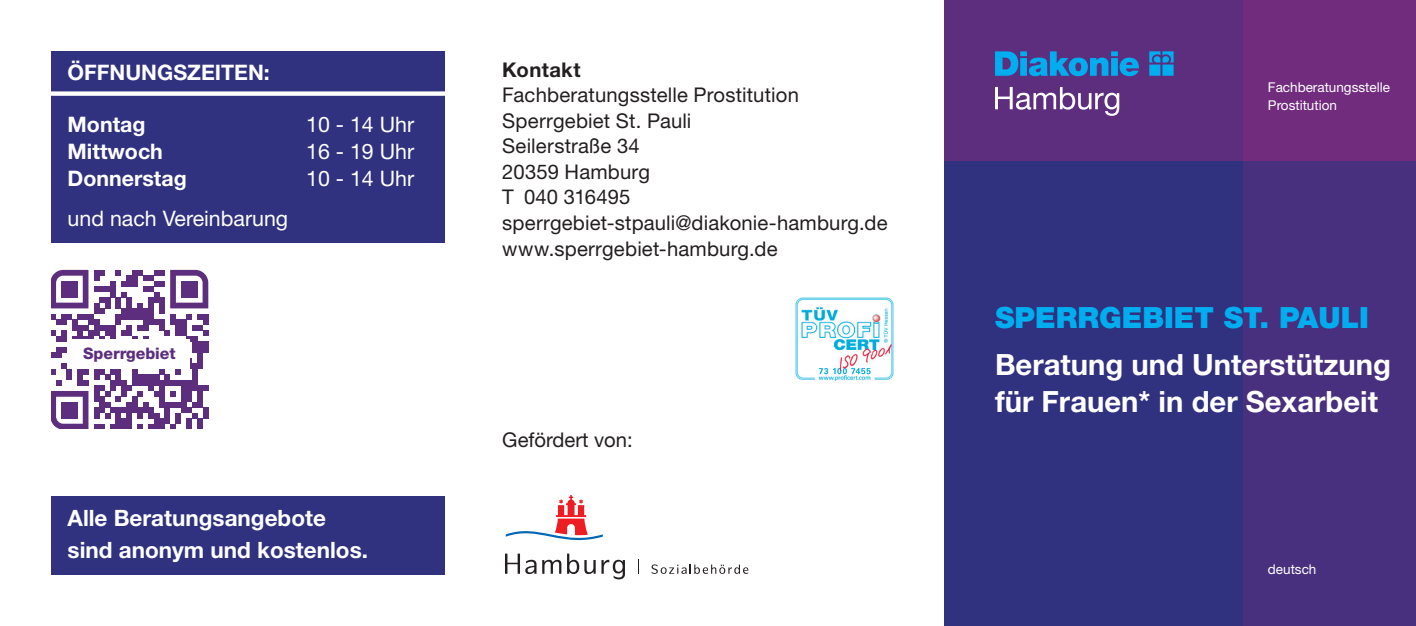
<style>
.page{position:relative;width:1416px;height:626px;background:#fff}
.page>*{position:absolute;margin:0;border:0;box-sizing:border-box;transform-origin:0 0}
.t1{font:700 29.25px "Helvetica Neue LT Pro";color:#fff}
.t2{font:900 29.25px "Helvetica Neue LT Pro";color:#00aeef}
.Copy_8_5_auf_11_16{font:700 22.5px/31.5px "Helvetica Neue LT Pro";color:#fff}
.t3{font:21.38px "Helvetica Neue LT Pro";color:#fff}
.t4{font:700 21.38px "Helvetica Neue LT Pro";color:#fff}
._11_Fliesstext_9pt_4{font:20.25px "Helvetica Neue LT Pro";letter-spacing:.01em;color:#231f20}
._12_Zwischentitel_9p{font:700 20.25px "Helvetica Neue LT Pro";letter-spacing:.015em;color:#231f20}
.t5{font:800 15.97px "Helvetica Neue LT Pro";color:#5e2e7e}
.t6{font:13.5px "Helvetica Neue LT Pro";color:#fff}
</style>
<div class="page">
<div style="left:51px;top:496px;width:394px;height:78px;background:#30317f"></div>
<div style="left:51px;top:93px;width:394px;height:149px;background:#30317f"></div>
<div style="left:51px;top:51px;width:394px;height:45px;background:#30317f"></div>
<div style="left:48px;top:91px;width:411px;height:5px;background:#fff"></div>
<div style="left:944px;top:83px;width:329px;height:542px;background:#30317f"></div>
<div style="left:1243px;top:89px;width:173px;height:536px;background:#48307e"></div>
<div style="left:944px;top:0;width:329px;height:160px;background:#5e2e7e"></div>
<svg style="left:995px;top:87px;width:124px;height:29px"></svg>
<svg style="left:995px;top:51px;width:179px;height:25px"></svg>
<div style="left:1243px;top:0;width:173px;height:160px;background:#712c7d"></div>
<img style="left:795px;top:297px;width:99px;height:83px">
<img style="left:819px;top:368px;width:52px;height:6px">
<svg style="left:505px;top:553px;width:31px;height:20px"></svg>
<svg style="left:542px;top:559px;width:19px;height:14px"></svg>
<svg style="left:567px;top:553px;width:58px;height:26px"></svg>
<svg style="left:506px;top:495px;width:97px;height:46px"></svg>
<svg style="left:651px;top:564px;width:97px;height:9px"></svg>
<svg style="left:638px;top:559px;width:1px;height:14px"></svg>
<svg style="left:51px;top:269px;width:157px;height:159px"></svg>
<div style="left:61px;top:280px;width:17px;height:17px;background:#5e2e7e"></div>
<div style="left:181px;top:280px;width:16px;height:17px;background:#5e2e7e"></div>
<div style="left:61px;top:401px;width:17px;height:17px;background:#5e2e7e"></div>
<div style="left:71px;top:339px;width:119px;height:29px;background:#fff"></div>
<p class="t4" style="left:68px;top:59px;width:204px">ÖFFNUNGSZEITEN:</p>
<p class="t4" style="left:68px;top:110px;width:79px">Montag</p>
<p class="t3" style="left:306px;top:111px;width:110px">10 - 14 Uhr</p>
<p class="t4" style="left:68px;top:137px;width:97px">Mittwoch</p>
<p class="t3" style="left:306px;top:138px;width:110px">16 - 19 Uhr</p>
<p class="t4" style="left:68px;top:164px;width:121px">Donnerstag</p>
<p class="t3" style="left:306px;top:165px;width:110px">10 - 14 Uhr</p>
<p class="t3" style="left:68px;top:205px;width:222px">und nach Vereinbarung</p>
<p class="t5" style="left:83px;top:343px;width:94px">Sperrgebiet</p>
<p class="Copy_8_5_auf_11_16" style="left:68px;top:501px;width:302px">Alle Beratungsangebote sind anonym und kostenlos.</p>
<p class="_12_Zwischentitel_9p" style="left:502px;top:57px;width:80px">Kontakt</p>
<p class="_11_Fliesstext_9pt_4" style="left:502px;top:82px;width:298px">Fachberatungsstelle Prostitution</p>
<p class="_11_Fliesstext_9pt_4" style="left:502px;top:108px;width:191px">Sperrgebiet St. Pauli</p>
<p class="_11_Fliesstext_9pt_4" style="left:502px;top:133px;width:139px">Seilerstraße 34</p>
<p class="_11_Fliesstext_9pt_4" style="left:502px;top:159px;width:149px">20359 Hamburg</p>
<p class="_11_Fliesstext_9pt_4" style="left:502px;top:184px;width:130px">T 040 316495</p>
<p class="_11_Fliesstext_9pt_4" style="left:502px;top:210px;width:387px">sperrgebiet-stpauli@diakonie-hamburg.de</p>
<p class="_11_Fliesstext_9pt_4" style="left:502px;top:235px;width:277px">www.sperrgebiet-hamburg.de</p>
<p class="_11_Fliesstext_9pt_4" style="left:502px;top:427px;width:132px">Gefördert von:</p>
<p class="t6" style="left:1268px;top:79px;width:124px">Fachberatungsstelle</p>
<p class="t6" style="left:1268px;top:97px;width:71px">Prostitution</p>
<p class="t2" style="left:995px;top:299px;width:375px">SPERRGEBIET ST. PAULI</p>
<p class="t1" style="left:995px;top:346px;width:398px">Beratung und Unterstützung</p>
<p class="t1" style="left:995px;top:382px;width:384px">für Frauen* in der Sexarbeit</p>
<p class="t6" style="left:1268px;top:560px;width:50px">deutsch</p>
</div>
